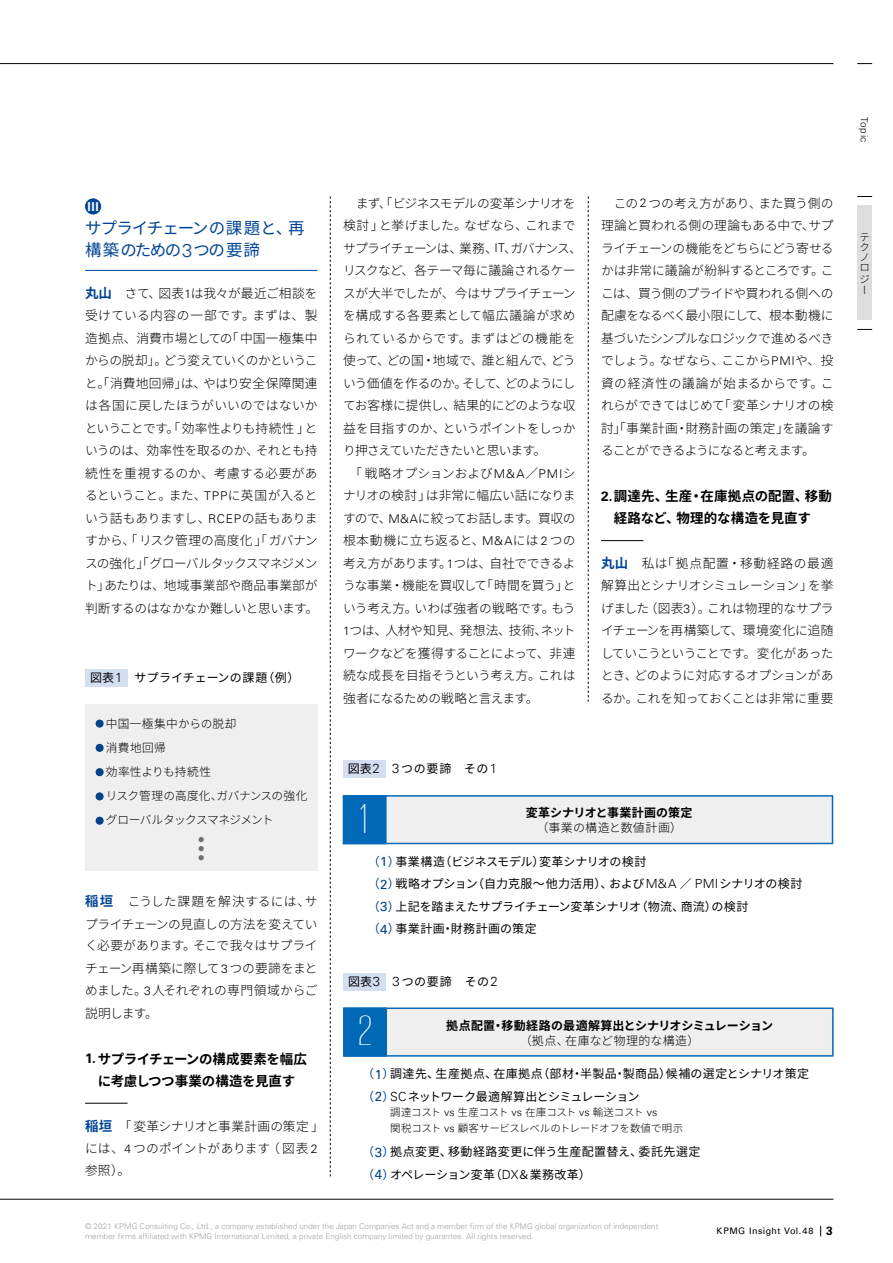
<style>
.page{position:relative;width:893px;height:1263px;background:#fff}
.page>*{position:absolute;margin:0;border:0;box-sizing:border-box;transform-origin:0 0}
.t1{font:200 43.2px "KPMG";color:#fff}
.T_見出し_Lv1{font:16.5px/22.5px "Noto Sans CJ Kjp";letter-spacing:-.055em;color:#004595}
.T_見出し_Lv2{font:700 13.5px/22.5px "Noto Sans CJ Kjp";letter-spacing:.01em;color:#000}
.T_見出し_Lv2-2{font:700 13.5px/22.5px "Noto Sans CJ Kjp";letter-spacing:-.01em;color:#000;text-align:center}
.T_本文{font:300 12.75px/22.5px "Noto Sans CJ Kjp";letter-spacing:-.035em;color:#000;text-align:justify}
.T_本文-2{font:300 12.75px/22.4px "Noto Sans CJ Kjp";letter-spacing:-.005em;color:#000}
.t2{font:12px/22.5px "Noto Sans CJ Kjp";letter-spacing:.01em;color:#000}
.t3{font:700 12px/15px "Noto Sans CJ Kjp";color:#000;text-align:center}
.t4{font:12px/22.5px "Noto Sans CJ Kjp";color:#00428b}
.t5{font:700 12px "Noto Sans CJ Kjp";color:#fff}
.t6{font:300 11.7px/24px "Noto Sans CJ Kjp";letter-spacing:-.005em;color:#000}
.t7{font:300 10.5px/10.1px "Noto Sans CJ Kjp";letter-spacing:-.03em;color:#000;text-align:justify}
.t8{font:300 10.05px "Universfor KPMG";letter-spacing:.055em;color:#000}
.t9{font:9px "Universfor KPMG";letter-spacing:.04em;color:#000}
.t10{font:300 7.95px/9.8px "Universfor KPMG";letter-spacing:.01em;color:#9fa0a0}
.s1{font-family:"Universfor KPMG";font-weight:300;font-size:18.6px}
.s2{font-weight:700;font-size:13.5px;color:#004595}
.s3{font-family:"Universfor KPMG";font-size:12.15px}
.s4{font-family:"Universfor KPMG";font-weight:300;font-size:13.2px}
.s5{font-family:"Universfor KPMG"}
.s6{font-weight:300}
.s7{font-family:"Universfor KPMG";font-size:13.2px}
.s8{font-family:"Universfor KPMG";font-weight:300;font-size:12.6px}
.s9{font-weight:700;font-size:12px}
</style>
<div class="page">
<svg style="left:857px;top:63px;width:15px;height:1px"></svg>
<svg style="left:857px;top:196px;width:15px;height:1px"></svg>
<svg style="left:857px;top:329px;width:15px;height:1px"></svg>
<div style="left:857px;top:206px;width:15px;height:114px;background:#dcdddd"></div>
<hr style="left:0;top:63px;width:833px;height:1px;background:#000">
<hr style="left:0;top:1199px;width:833px;height:1px;background:#000">
<div style="left:85px;top:198px;width:16px;height:17px;background:#004595;border-radius:50%"></div>
<hr style="left:85px;top:270px;width:232px;height:1px;background:#004595">
<hr style="left:85px;top:1103px;width:43px;height:1px;background:#000">
<hr style="left:601px;top:540px;width:42px;height:1px;background:#000">
<svg style="left:330px;top:197px;width:1px;height:979px"></svg>
<svg style="left:588px;top:197px;width:1px;height:505px"></svg>
<div style="left:85px;top:670px;width:43px;height:17px;background:#d3def1"></div>
<div style="left:85px;top:704px;width:232px;height:167px;background:#efefef"></div>
<svg style="left:96px;top:719px;width:8px;height:9px"></svg>
<svg style="left:96px;top:744px;width:8px;height:8px"></svg>
<svg style="left:96px;top:768px;width:8px;height:8px"></svg>
<svg style="left:96px;top:792px;width:8px;height:8px"></svg>
<svg style="left:96px;top:817px;width:8px;height:8px"></svg>
<svg style="left:199px;top:837px;width:5px;height:23px"></svg>
<div style="left:343px;top:761px;width:42px;height:17px;background:#d3def1"></div>
<svg style="left:343px;top:795px;width:490px;height:49px"></svg>
<div style="left:343px;top:973px;width:43px;height:17px;background:#d3def1"></div>
<svg style="left:343px;top:1007px;width:491px;height:50px"></svg>
<p class="t5" style="left:87px;top:200px;width:14px">Ⅲ</p>
<p class="T_見出し_Lv1" style="left:85px;top:217px;width:221px">サプライチェーンの課題と、再構築のための<span class="s1">3</span>つの要諦</p>
<p class="T_本文" style="left:85px;top:282px;width:235px"><span class="s2">丸山</span> さて、図表<span class="s3">1</span>は我々が最近ご相談を受けている内容の一部です。まずは、製造拠点、消費市場としての「中国一極集中からの脱却」。どう変えていくのかということ。「消費地回帰」は、やはり安全保障関連は各国に戻したほうがいいのではないかということです。「効率性よりも持続性」というのは、効率性を取るのか、それとも持続性を重視するのか、考慮する必要があるということ。また、<span class="s3">TPP</span>に英国が入るという話もありますし、<span class="s3">RCEP</span>の話もありますから、「リスク管理の高度化」「ガバナンスの強化」「グローバルタックスマネジメント」あたりは、地域事業部や商品事業部が判断するのはなかなか難しいと思います。</p>
<p class="t2" style="left:90px;top:667px;width:211px">図表<span class="s4">1</span> サプライチェーンの課題（例）</p>
<p class="t6" style="left:106px;top:712px;width:203px">中国一極集中からの脱却<br>消費地回帰<br>効率性よりも持続性<br>リスク管理の高度化、ガバナンスの強化グローバルタックスマネジメント</p>
<p class="T_本文" style="left:85px;top:890px;width:234px"><span class="s2">稲垣</span> こうした課題を解決するには、サプライチェーンの見直しの方法を変えていく必要があります。そこで我々はサプライチェーン再構築に際して<span class="s3">3</span>つの要諦をまとめました。<span class="s3">3</span>人それぞれの専門領域からご説明します。</p>
<p class="T_見出し_Lv2-2" style="left:85px;top:1047px;width:223px"><span class="s5">1.</span> サプライチェーンの構成要素を幅広に考慮しつつ事業の構造を見直す</p>
<p class="T_本文-2" style="left:85px;top:1115px;width:240px"><span class="s2">稲垣</span>「変革シナリオと事業計画の策定」には、<span class="s3">4</span>つのポイントがあります（図表 <span class="s3">2</span>参照）。</p>
<p class="T_本文" style="left:343px;top:192px;width:240px;text-align:left;text-indent:13px">まず、「ビジネスモデルの変革シナリオを検討」と挙げました。なぜなら、これまでサプライチェーンは、業務、<span class="s3">IT</span>、ガバナンス、リスクなど、各テーマ毎に議論されるケースが大半でしたが、今はサプライチェーンを構成する各要素として幅広議論が求められているからです。まずはどの機能を使って、どの国・地域で、誰と組んで、どういう価値を作るのか。そして、どのようにしてお客様に提供し、結果的にどのような収益を目指すのか、というポイントをしっかり押さえていただきたいと思います。</p>
<p class="T_本文" style="left:343px;top:462px;width:234px;text-indent:6px">「戦略オプションおよび<span class="s3">M&amp;A</span>／<span class="s3">PMI</span>シナリオの検討」は非常に幅広い話になりますので、<span class="s3">M&amp;A</span>に絞ってお話します。買収の根本動機に立ち返ると、<span class="s3">M&amp;A</span>には <span class="s3">2</span>つの考え方があります。<span class="s3">1</span>つは、自社でできるような事業・機能を買収して「時間を買う」という考え方。いわば強者の戦略です。もう<span class="s3">1</span>つは、人材や知見、発想法、技術、ネットワークなどを獲得することによって、非連続な成長を目指そうという考え方。これは強者になるための戦略と言えます。</p>
<p class="t2" style="left:348px;top:758px;width:151px">図表<span class="s4">2 3</span>つの要諦　その<span class="s4">1</span></p>
<p class="T_本文" style="left:601px;top:192px;width:234px;text-indent:13px">この<span class="s3">2</span>つの考え方があり、また買う側の理論と買われる側の理論もある中で、サプライチェーンの機能をどちらにどう寄せるかは非常に議論が紛糾するところです。ここは、買う側のプライドや買われる側への配慮をなるべく最小限にして、根本動機に基づいたシンプルなロジックで進めるべきでしょう。なぜなら、ここから<span class="s3">PMI</span>や、投資の経済性の議論が始まるからです。これらができてはじめて「変革シナリオの検討」「事業計画・財務計画の策定」を議論することができるようになると考えます。</p>
<p class="T_見出し_Lv2" style="left:614px;top:485px;width:220px;text-indent:-13px"><span class="s5">2.</span> 調達先、生産・在庫拠点の配置、移動経路など、物理的な構造を見直す</p>
<p class="T_本文" style="left:601px;top:552px;width:234px"><span class="s2">丸山</span> 私は「拠点配置・移動経路の最適解算出とシナリオシミュレーション」を挙げました（図表<span class="s3">3</span>）。これは物理的なサプライチェーンを再構築して、環境変化に追随していこうということです。変化があったとき、どのように対応するオプションがあるか。これを知っておくことは非常に重要</p>
<p class="t1" style="left:360px;top:798px;width:9px">1</p>
<p class="t3" style="left:526px;top:805px;width:168px">変革シナリオと事業計画の策定<span class="s6">（事業の構造と数値計画）</span></p>
<p class="t4" style="left:368px;top:850px;width:34px;text-align:justify">（<span class="s7">1</span>）（<span class="s7">2</span>）（<span class="s7">3</span>）（<span class="s7">4</span>）</p>
<p class="t2" style="left:395px;top:850px;width:408px">事業構造（ビジネスモデル）変革シナリオの検討<br>戦略オプション（自力克服～他力活用）、および<span class="s8">M&amp;A</span> ／ <span class="s8">PMI</span>シナリオの検討上記を踏まえたサプライチェーン変革シナリオ（物流、商流）の検討<br>事業計画・財務計画の策定</p>
<p class="t2" style="left:348px;top:970px;width:151px">図表<span class="s4">3 3</span>つの要諦　その<span class="s4">2</span></p>
<p class="t1" style="left:358px;top:1010px;width:15px">2</p>
<p class="t3" style="left:446px;top:1018px;width:328px">拠点配置・移動経路の最適解算出とシナリオシミュレーション<span class="s6">（拠点、在庫など物理的な構造）</span></p>
<p class="t4" style="left:362px;top:1063px;width:34px">（<span class="s7">1</span>）（<span class="s7">2</span>）</p>
<p class="t2" style="left:390px;top:1063px;width:421px">調達先、生産拠点、在庫拠点（部材・半製品・製商品）候補の選定とシナリオ策定<br><span class="s8">SC</span> ネットワーク最適解算出とシミュレーション</p>
<p class="t7" style="left:390px;top:1104px;width:295px;line-height:16.5px">調達コスト <span class="s5">vs</span> 生産コスト <span class="s5">vs</span> 在庫コスト <span class="s5">vs</span> 輸送コスト <span class="s5">vs<br></span>関税コスト <span class="s5">vs</span> 顧客サービスレベルのトレードオフを数値で明示</p>
<p class="t2" style="left:390px;top:1141px;width:312px">拠点変更、移動経路変更に伴う生産配置替え、委託先選定オペレーション変革（<span class="s8">DX</span>＆業務改革）</p>
<p class="t4" style="left:362px;top:1141px;width:34px">（<span class="s7">3</span>）（<span class="s7">4</span>）</p>
<p class="t10" style="left:85px;top:1221px;width:575px">© 2021 KPMG Consulting Co., Ltd., a company established under the Japan Companies Act and a member firm of the KPMG global organization of independent member firms affiliated with KPMG International Limited, a private English company limited by guarantee. All rights reserved.</p>
<p class="t9" style="left:716px;top:1226px;width:118px">KPMG Insight Vol.48 <span class="s9">3</span></p>
<p class="t8" style="left:871px;top:117px;width:27px;rotate:90deg">Topic</p>
<p class="t7" style="left:859px;top:232px;width:11px">テクノ</p>
<p class="t7" style="left:859px;top:262px;width:11px;line-height:11.4px">ロジー</p>
</div>
